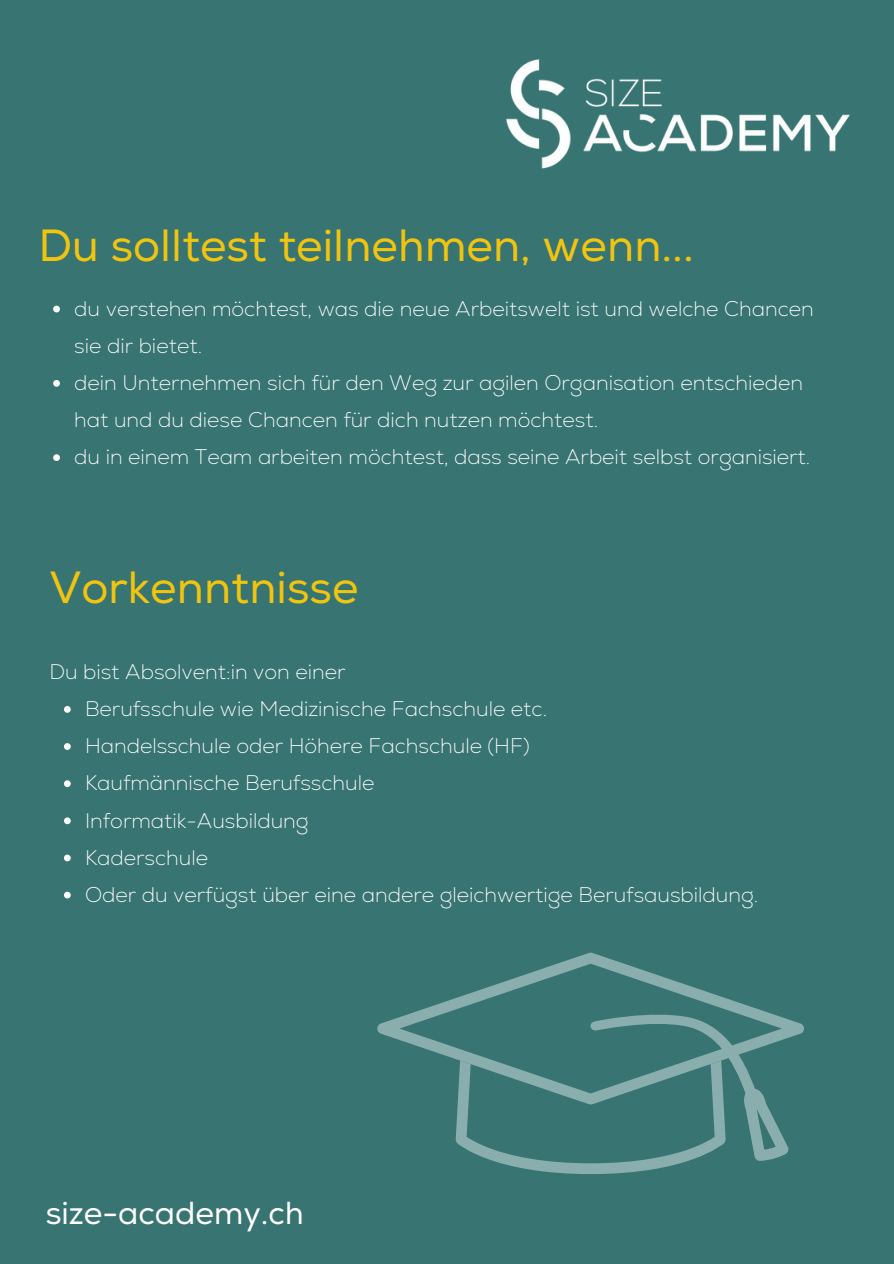
<style>
.page{position:relative;width:894px;height:1264px;background:#fff}
.page>*{position:absolute;margin:0;border:0;box-sizing:border-box;transform-origin:0 0}
.t1{font:45px "Nexa";color:#f1c40f}
.t2{font:31.8px "Nexa";color:#fff}
.t3{font:200 21px/37.2px "Nexa";color:#fff}
</style>
<div class="page">
<div style="left:0;top:0;width:893px;height:1263px;background:#377472"></div>
<svg style="left:53px;top:306px;width:7px;height:6px"></svg>
<svg style="left:53px;top:380px;width:7px;height:7px"></svg>
<svg style="left:53px;top:454px;width:7px;height:7px"></svg>
<svg style="left:64px;top:706px;width:7px;height:6px"></svg>
<svg style="left:64px;top:743px;width:7px;height:7px"></svg>
<svg style="left:64px;top:780px;width:7px;height:7px"></svg>
<svg style="left:64px;top:817px;width:7px;height:7px"></svg>
<svg style="left:64px;top:854px;width:7px;height:7px"></svg>
<svg style="left:64px;top:891px;width:7px;height:7px"></svg>
<img style="left:506px;top:59px;width:344px;height:110px">
<svg style="left:377px;top:952px;width:426px;height:107px"></svg>
<svg style="left:455px;top:1009px;width:334px;height:165px"></svg>
<p class="t1" style="left:39px;top:219px;width:656px">Du solltest teilnehmen, wenn...</p>
<p class="t3" style="left:74px;top:290px;width:740px">du verstehen möchtest, was die neue Arbeitswelt ist und welche Chancen sie dir bietet.</p>
<p class="t3" style="left:74px;top:364px;width:730px">dein Unternehmen sich für den Weg zur agilen Organisation entschieden hat und du diese Chancen für dich nutzen möchtest.</p>
<h1 class="t3" style="left:74px;top:438px;width:737px">du in einem Team arbeiten möchtest, dass seine Arbeit selbst organisiert.</h1>
<p class="t1" style="left:49px;top:561px;width:310px">Vorkenntnisse</p>
<p class="t3" style="left:49px;top:653px;width:298px">Du bist Absolvent:in von einer</p>
<p class="t3" style="left:85px;top:690px;width:463px">Berufsschule wie Medizinische Fachschule etc.</p>
<h1 class="t3" style="left:85px;top:727px;width:446px">Handelsschule oder Höhere Fachschule (HF)</h1>
<p class="t3" style="left:85px;top:764px;width:291px">Kaufmännische Berufsschule</p>
<p class="t3" style="left:85px;top:801px;width:225px">Informatik-Ausbildung</p>
<p class="t3" style="left:85px;top:838px;width:124px">Kaderschule</p>
<p class="t3" style="left:85px;top:875px;width:674px">Oder du verfügst über eine andere gleichwertige Berufsausbildung.</p>
<p class="t2" style="left:46px;top:1194px;width:260px">size-academy.ch</p>
</div>
